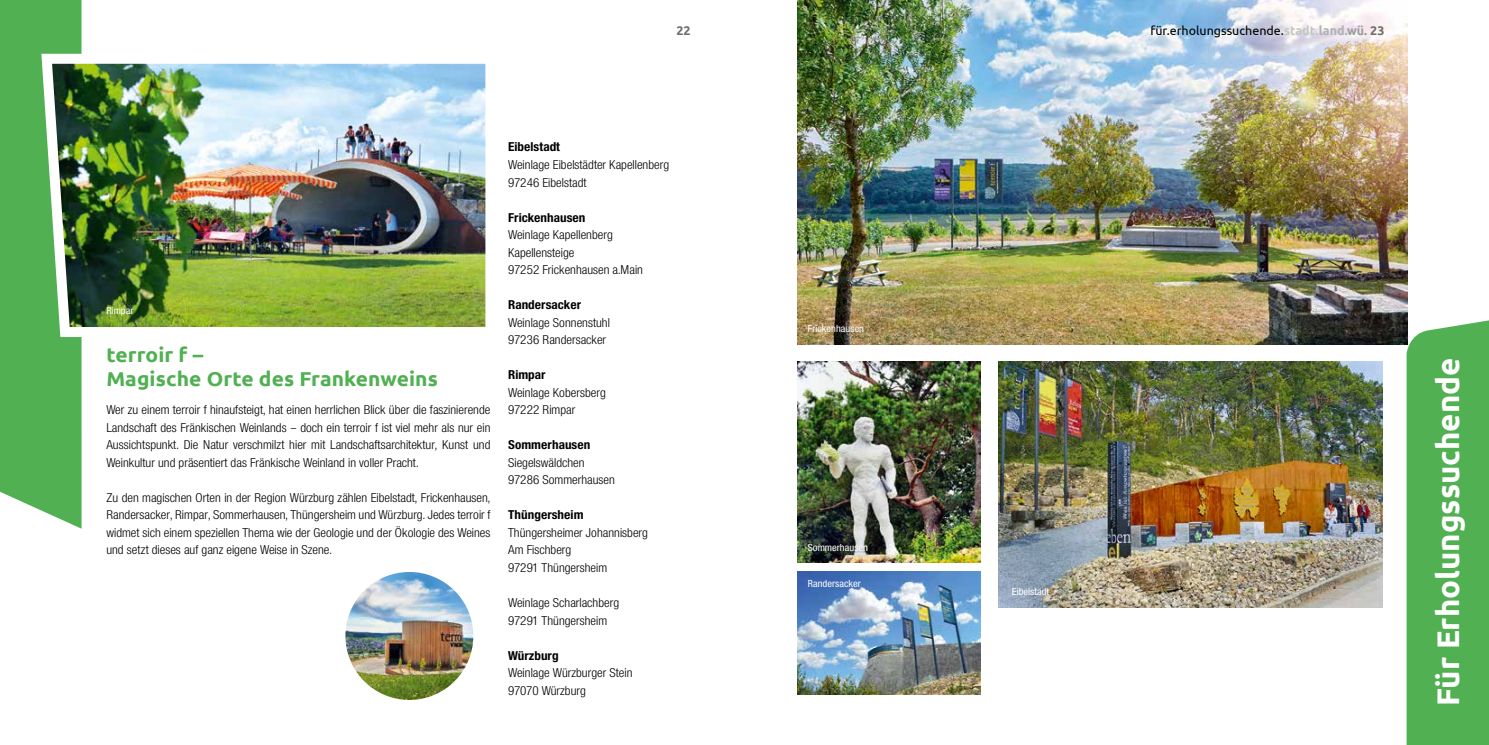
<style>
.page{position:relative;width:1489px;height:745px;background:#fff}
.page>*{position:absolute;margin:0;border:0;box-sizing:border-box;transform-origin:0 0}
.t1{font:700 31.25px "Ubuntu";color:#fff}
.t2{font:700 20px/24px "Ubuntu";letter-spacing:.005em;color:#50b052;scale:1.05 1}
.t3{font:300 12.5px/17.5px "Neue Helvetica Condensed BQ";letter-spacing:.005em;color:#000;scale:1.05 1}
.t4{font:700 12.5px "Neue Helvetica Condensed BQ";letter-spacing:.005em;color:#000;scale:1.05 1}
.t5{font:12.5px "Ubuntu";color:#000}
.t6{font:700 12.5px "Ubuntu";color:#6e6e6e}
.t7{font:10px "Neue Helvetica Condensed BQ";letter-spacing:.005em;color:#fff;scale:1.05 1}
.s1{font-weight:700;color:#c5c6c6}
.s2{font-weight:700;color:#b1b2b3}
.s3{font-weight:700;color:#9c9c9d}
.s4{font-weight:700;color:#6e6e6e}
</style>
<div class="page">
<img style="left:797px;top:0;width:610px;height:344px">
<div style="left:0;top:0;width:81px;height:528px;background:#50b052"></div>
<img style="left:797px;top:571px;width:183px;height:123px">
<img style="left:998px;top:361px;width:384px;height:245px">
<img style="left:36px;top:48px;width:450px;height:294px">
<img style="left:797px;top:361px;width:183px;height:201px">
<img style="left:345px;top:571px;width:128px;height:128px;border-radius:64px">
<div style="left:807px;top:542px;width:66px;height:14px;background:#000;opacity:.4"></div>
<div style="left:1406px;top:309px;width:82px;height:435px;background:#50b052"></div>
<p class="t6" style="left:676px;top:22px;width:16px">22</p>
<p class="t5" style="left:1150px;top:22px;width:235px">für.erholungssuchende.<span class="s1">stadt.</span><span class="s2">land.</span><span class="s3">wü.</span> <span class="s4">23</span></p>
<p class="t7" style="left:106px;top:305px;width:27px">Rimpar</p>
<h2 class="t2" style="left:106px;top:342px;width:317px">terroir f –<br>Magische Orte des Frankenweins</h2>
<p class="t3" style="left:106px;top:401px;width:367px;text-align:justify">Wer zu einem terroir f hinaufsteigt, hat einen herrlichen Blick über die faszinierende Landschaft des Fränkischen Weinlands – doch ein terroir f ist viel mehr als nur ein Aussichtspunkt. Die Natur verschmilzt hier mit Landschaftsarchitektur, Kunst und Weinkultur und präsentiert das Fränkische Weinland in voller Pracht.</p>
<p class="t3" style="left:106px;top:488px;width:367px;text-align:justify">Zu den magischen Orten in der Region Würzburg zählen Eibelstadt, Frickenhausen, Randersacker, Rimpar, Sommerhausen, Thüngersheim und Würzburg. Jedes terroir f widmet sich einem speziellen Thema wie der Geologie und der Ökologie des Weines und setzt dieses auf ganz eigene Weise in Szene.</p>
<p class="t4" style="left:508px;top:139px;width:51px">Eibelstadt</p>
<p class="t3" style="left:508px;top:156px;width:155px">Weinlage Eibelstädter Kapellenberg<br>97246 Eibelstadt</p>
<p class="t4" style="left:508px;top:209px;width:75px">Frickenhausen</p>
<p class="t3" style="left:508px;top:226px;width:130px">Weinlage Kapellenberg<br>Kapellensteige<br>97252 Frickenhausen a.Main</p>
<p class="t4" style="left:508px;top:297px;width:71px">Randersacker</p>
<p class="t3" style="left:508px;top:313px;width:98px">Weinlage Sonnenstuhl<br>97236 Randersacker</p>
<p class="t4" style="left:508px;top:367px;width:37px">Rimpar</p>
<p class="t3" style="left:508px;top:383px;width:94px">Weinlage Kobersberg<br>97222 Rimpar</p>
<p class="t4" style="left:508px;top:437px;width:80px">Sommerhausen</p>
<p class="t3" style="left:508px;top:453px;width:103px">Siegelswäldchen<br>97286 Sommerhausen</p>
<p class="t4" style="left:508px;top:507px;width:73px">Thüngersheim</p>
<p class="t3" style="left:508px;top:523px;width:135px">Thüngersheimer Johannisberg<br>Am Fischberg<br>97291 Thüngersheim</p>
<p class="t3" style="left:508px;top:593px;width:107px">Weinlage Scharlachberg<br>97291 Thüngersheim</p>
<p class="t4" style="left:508px;top:647px;width:50px">Würzburg</p>
<p class="t3" style="left:508px;top:663px;width:120px">Weinlage Würzburger Stein<br>97070 Würzburg</p>
<p class="t7" style="left:807px;top:322px;width:55px">Frickenhausen</p>
<p class="t7" style="left:807px;top:541px;width:59px">Sommerhausen</p>
<p class="t7" style="left:807px;top:577px;width:52px">Randersacker</p>
<p class="t7" style="left:1011px;top:585px;width:37px">Eibelstadt</p>
<h1 class="t1" style="left:1428px;top:705px;width:349px;rotate:-90deg">Für Erholungssuchende</h1>
</div>
